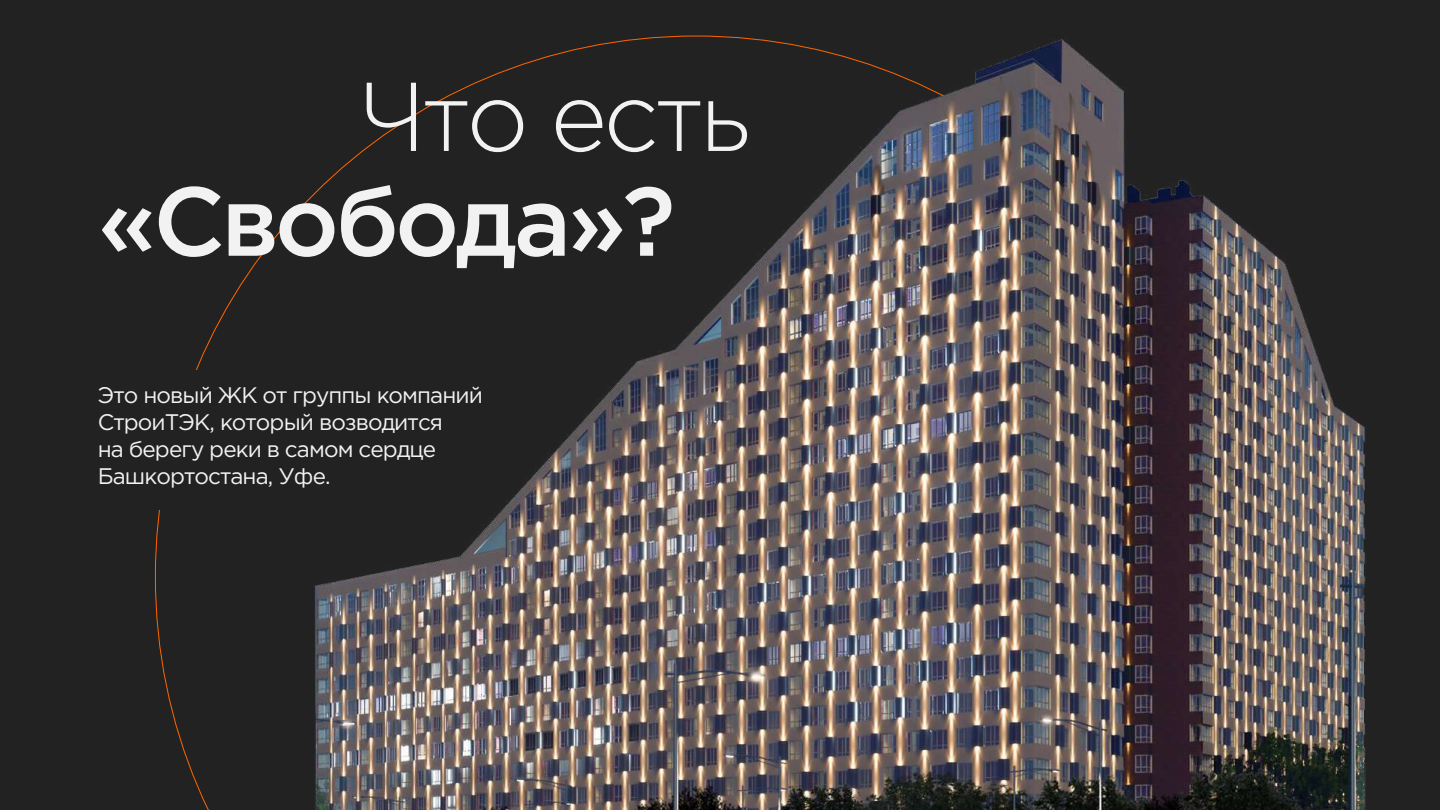
<style>
.page{position:relative;width:1440px;height:810px;background:#222}
.page>*{position:absolute;margin:0;border:0;box-sizing:border-box;transform-origin:0 0}
.t1{font:500 97.5px "Gotham Pro";letter-spacing:-.04em;color:#f2f2f2}
.t2{font:300 97.5px "Gotham Pro";letter-spacing:-.04em;color:#f2f2f2}
.t3{font:22.5px/27px "Gotham Pro";letter-spacing:-.04em;color:#f2f2f2}
</style>
<div class="page">
<img style="left:313px;top:38px;width:1053px;height:772px">
<h1 class="t2" style="left:359px;top:63px;width:394px">Что есть</h1>
<h1 class="t1" style="left:98px;top:166px;width:579px">«Свобода»?</h1>
<p class="t3" style="left:98px;top:382px;width:387px">Это новый ЖК от группы компаний<br>СтроиТЭК, который возводится<br>на берегу реки в самом сердце<br>Башкортостана, Уфе.</p>
</div>
